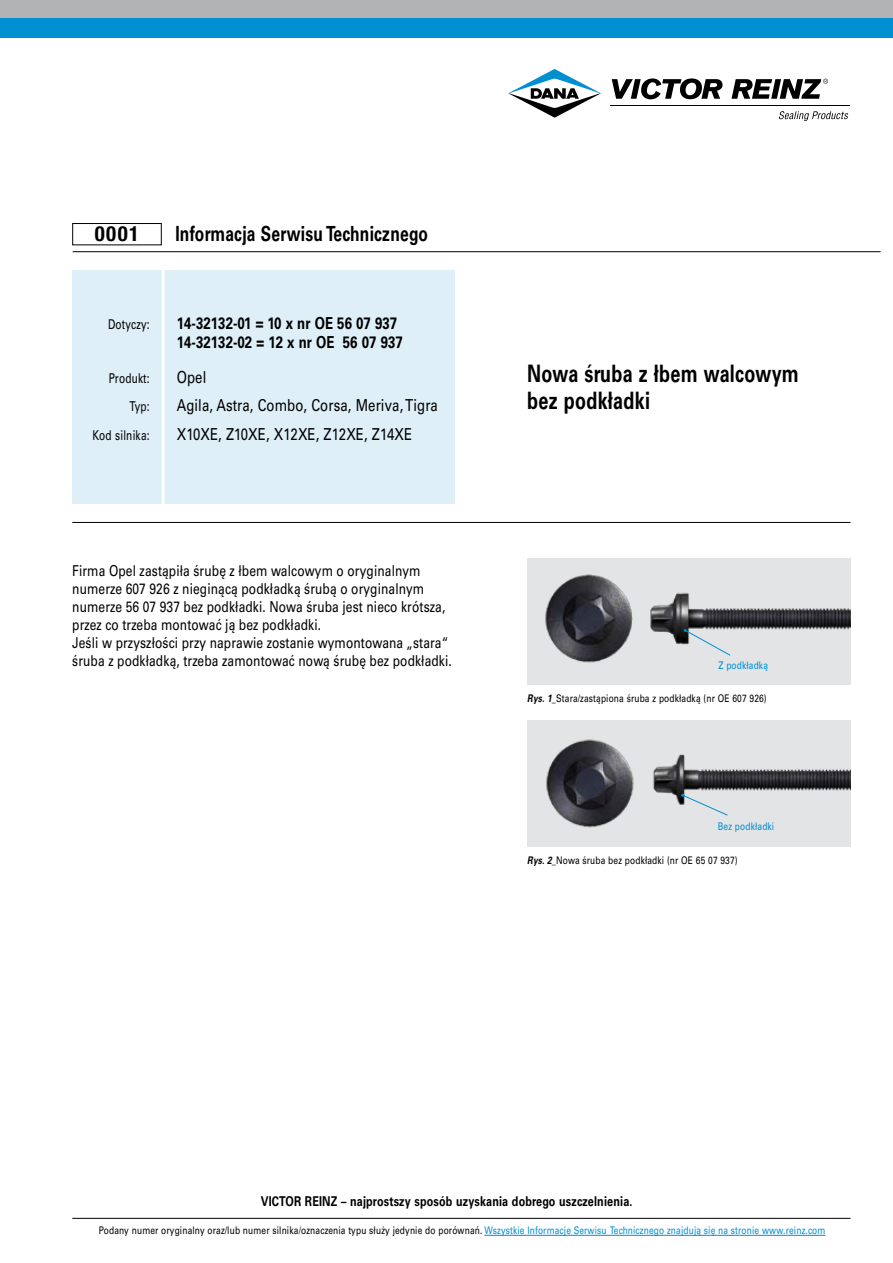
<style>
.page{position:relative;width:893px;height:1263px;background:#fff}
.page>*{position:absolute;margin:0;border:0;box-sizing:border-box;transform-origin:0 0}
.t1{font:700 24px/27px "Univers CE";letter-spacing:.015em;color:#000;scale:.75 1}
.t2{font:700 20.85px "Univers CE";letter-spacing:.015em;color:#000;scale:.75 1}
.t3{font:700 condensed 20.85px "Helvetica Neue";color:#000}
.t4{font:500 16.5px "Univers CE";letter-spacing:.005em;color:#000;scale:.8 1}
.t5{font:700 16.5px/19.5px "Univers CE";letter-spacing:.005em;color:#000;scale:.8 1}
.t6{font:500 15px/18px "Univers CE";letter-spacing:.01em;color:#000;scale:.8 1}
.t7{font:700 13.5px "Univers CE";letter-spacing:.015em;color:#000;scale:.8 1}
.t8{font:500 13.5px "Univers CE";letter-spacing:.015em;color:#000;scale:.75 1}
.t9{font:500 10.5px "Univers CE";letter-spacing:.015em;color:#000;scale:.8 1}
.t10{font:500 10.5px "Univers CE";letter-spacing:.015em;color:#0090d1;scale:.8 1}
.s1{font-weight:700;font-style:italic}
.s2{color:#0090d1}
</style>
<div class="page">
<div style="left:0;top:0;width:893px;height:37px;background:#0090d1"></div>
<div style="left:0;top:0;width:893px;height:17px;background:#b1b3b4"></div>
<hr style="left:611px;top:105px;width:239px;height:1px;background:#000">
<svg style="left:612px;top:78px;width:111px;height:21px"></svg>
<svg style="left:731px;top:79px;width:97px;height:20px"></svg>
<svg style="left:508px;top:69px;width:93px;height:49px"></svg>
<svg style="left:779px;top:111px;width:69px;height:10px"></svg>
<div style="left:73px;top:270px;width:382px;height:234px;background:#dfeff8"></div>
<hr style="left:162px;top:268px;width:3px;height:245px;background:#fff">
<div style="left:72px;top:223px;width:90px;height:22px;border:1px solid #000"></div>
<hr style="left:72px;top:522px;width:778px;height:1px;background:#000">
<hr style="left:73px;top:251px;width:808px;height:1px;background:#000">
<img style="left:527px;top:558px;width:323px;height:126px">
<svg style="left:684px;top:629px;width:47px;height:27px"></svg>
<img style="left:527px;top:720px;width:323px;height:126px">
<svg style="left:681px;top:794px;width:47px;height:22px"></svg>
<hr style="left:72px;top:1218px;width:778px;height:1px;background:#000">
<hr style="left:484px;top:1235px;width:341px;height:1px;background:#0090d1">
<h2 class="t3" style="left:95px;top:221px;width:46px">0001</h2>
<h2 class="t2" style="left:175px;top:221px;width:338px">Informacja Serwisu Technicznego</h2>
<p class="t8" style="left:108px;top:316px;width:57px">Dotyczy:</p>
<p class="t5" style="left:177px;top:314px;width:284px">14-32132-01 = 10 x nr OE 56 07 937<br>14-32132-02 = 12 x nr OE 56 07 937</p>
<p class="t8" style="left:109px;top:370px;width:56px">Produkt:</p>
<p class="t4" style="left:177px;top:367px;width:38px">Opel</p>
<p class="t8" style="left:129px;top:399px;width:29px">Typ:</p>
<p class="t4" style="left:177px;top:396px;width:328px">Agila, Astra, Combo, Corsa, Meriva, Tigra</p>
<p class="t8" style="left:93px;top:427px;width:78px">Kod silnika:</p>
<p class="t4" style="left:177px;top:424px;width:296px">X10XE, Z10XE, X12XE, Z12XE, Z14XE</p>
<p class="t6" style="left:72px;top:562px;width:476px">Firma Opel zastąpiła śrubę z łbem walcowym o oryginalnym numerze 607 926 z nieginącą podkładką śrubą o oryginalnym numerze 56 07 937 bez podkładki. Nowa śruba jest nieco krótsza, przez co trzeba montować ją bez podkładki.<br>Jeśli w przyszłości przy naprawie zostanie wymontowana „stara“ śruba z podkładką, trzeba zamontować nową śrubę bez podkładki.</p>
<h1 class="t1" style="left:527px;top:361px;width:364px">Nowa śruba z łbem walcowym bez podkładki</h1>
<p class="t10" style="left:718px;top:659px;width:64px">Z podkładką</p>
<p class="t9" style="left:527px;top:692px;width:301px"><span class="s1">Rys. 1</span>_Stara/zastąpiona śruba z podkładką (nr OE 607 926)</p>
<p class="t10" style="left:718px;top:820px;width:72px">Bez podkładki</p>
<p class="t9" style="left:527px;top:854px;width:264px"><span class="s1">Rys. 2</span>_Nowa śruba bez podkładki (nr OE 65 07 937)</p>
<p class="t7" style="left:261px;top:1193px;width:466px">VICTOR REINZ – najprostszy sposób uzyskania dobrego uszczelnienia.</p>
<p class="t9" style="left:99px;top:1224px;width:910px">Podany numer oryginalny oraz/lub numer silnika/oznaczenia typu służy jedynie do porównań. <span class="s2">Wszystkie Informacje Serwisu Technicznego znajdują się na stronie www.reinz.com</span></p>
</div>
